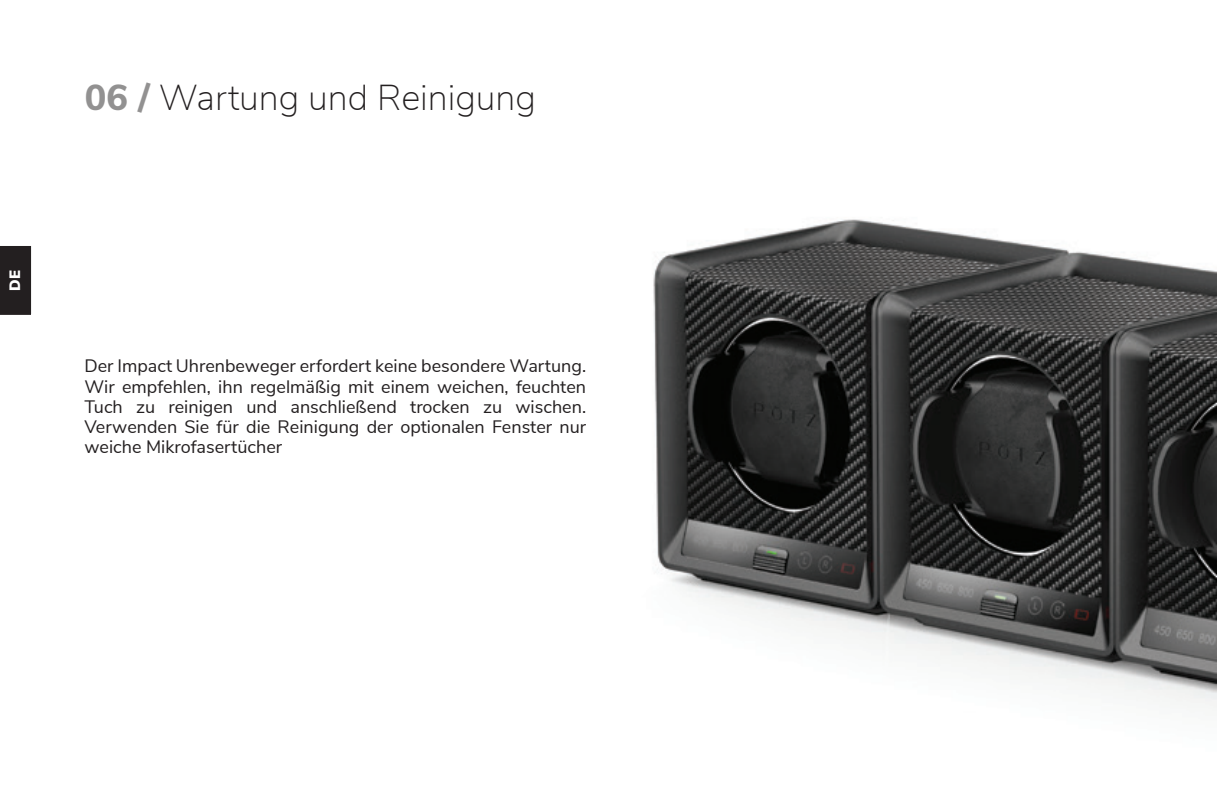
<style>
.page{position:relative;width:1217px;height:791px;background:#fff}
.page>*{position:absolute;margin:0;border:0;box-sizing:border-box;transform-origin:0 0}
.t1{font:200 36px "Nunito Sans";color:#231f20}
.t2{font:18px/20.1px "Nunito Sans";color:#231f20;text-align:justify}
.t3{font:900 15px "Nunito Sans";color:#fff}
.s1{font-weight:800;color:#929191}
</style>
<div class="page">
<img style="left:653px;top:219px;width:563px;height:489px">
<div style="left:0;top:246px;width:32px;height:69px;background:#231f20"></div>
<p class="t3" style="left:4px;top:291px;width:22px;rotate:-90deg">DE</p>
<h1 class="t1" style="left:85px;top:71px;width:452px"><span class="s1">06 /</span> Wartung und Reinigung</h1>
<p class="t2" style="left:84px;top:355px;width:503px">Der Impact Uhrenbeweger erfordert keine besondere Wartung.<br>Wir empfehlen, ihn regelmäßig mit einem weichen, feuchten Tuch zu reinigen und anschließend trocken zu wischen.<br>Verwenden Sie für die Reinigung der optionalen Fenster nur weiche Mikrofasertücher</p>
</div>
